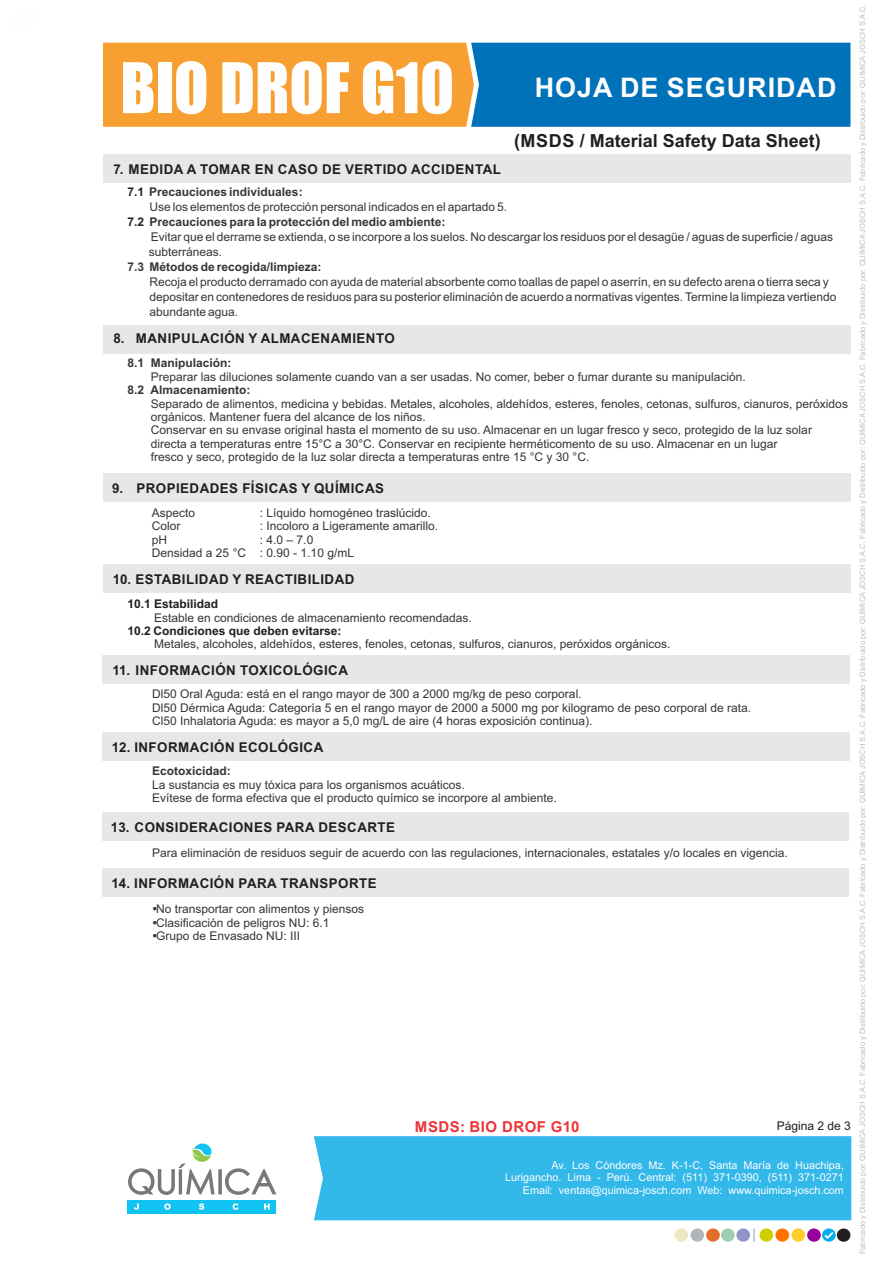
<style>
.page{position:relative;width:893px;height:1263px;background:#fff}
.page>*{position:absolute;margin:0;border:0;box-sizing:border-box;transform-origin:0 0}
.t1{font:64.5px "Impact";color:#fefefe}
.t2{font:700 27px "Arial";letter-spacing:.035em;color:#fefefe}
.t3{font:700 18px "Arial";color:#201e1e}
.t4{font:700 15px "Arial";letter-spacing:.035em;color:#ed3237}
.t5{font:700 13.5px "Arial";letter-spacing:.035em;color:#201e1e}
.t6{font:12px/13.4px "Arial";color:#373435}
.t7{font:700 12px "Arial";color:#373435}
.t8{font:700 12px "Arial";color:#201e1e}
.t9{font:12px "Arial";color:#201e1e}
.t10{font:10.8px/12.1px "Arial";color:#fefefe;text-align:right}
.t11{font:7.5px "Arial";color:#bdbfc1}
.s1{color:#201e1e}
</style>
<div class="page">
<div style="left:103px;top:154px;width:747px;height:29px;background:#e6e7e8"></div>
<div style="left:103px;top:325px;width:747px;height:29px;background:#e6e7e8"></div>
<div style="left:103px;top:473px;width:747px;height:29px;background:#e6e7e8"></div>
<div style="left:103px;top:564px;width:747px;height:29px;background:#e6e7e8"></div>
<div style="left:103px;top:655px;width:747px;height:29px;background:#e6e7e8"></div>
<div style="left:103px;top:732px;width:747px;height:29px;background:#e6e7e8"></div>
<svg style="left:754px;top:1228px;width:1px;height:14px"></svg>
<div style="left:837px;top:1228px;width:13px;height:14px;background:#201e1e;border-radius:50%"></div>
<div style="left:736px;top:1228px;width:14px;height:14px;background:#9295cc;border-radius:50%"></div>
<div style="left:759px;top:1228px;width:14px;height:14px;background:#cfce00;border-radius:50%"></div>
<div style="left:775px;top:1228px;width:14px;height:14px;background:#ff7400;border-radius:50%"></div>
<div style="left:674px;top:1228px;width:14px;height:14px;background:#eee7c3;border-radius:50%"></div>
<div style="left:791px;top:1228px;width:14px;height:14px;background:#ffcc29;border-radius:50%"></div>
<div style="left:690px;top:1228px;width:14px;height:13px;background:#b2b5b8;border-radius:50%"></div>
<svg style="left:822px;top:1228px;width:14px;height:14px"></svg>
<div style="left:721px;top:1228px;width:14px;height:14px;background:#9fcdb1;border-radius:50%"></div>
<div style="left:807px;top:1228px;width:14px;height:14px;background:#909;border-radius:50%"></div>
<div style="left:706px;top:1228px;width:14px;height:14px;background:#e16e2b;border-radius:50%"></div>
<svg style="left:824px;top:1232px;width:9px;height:7px"></svg>
<svg style="left:128px;top:1143px;width:148px;height:52px"></svg>
<div style="left:128px;top:1200px;width:148px;height:13px;background:#11c3f3"></div>
<svg style="left:134px;top:1203px;width:136px;height:7px"></svg>
<div style="left:314px;top:1136px;width:537px;height:84px;background:#33b8ea"></div>
<div style="left:103px;top:812px;width:746px;height:29px;background:#e6e7e8"></div>
<div style="left:103px;top:868px;width:746px;height:28px;background:#e6e7e8"></div>
<svg style="left:103px;top:43px;width:747px;height:84px;background:#7c8977"></svg>
<h1 class="t1" style="left:120px;top:62px;width:335px">BIO DROF G10</h1>
<p class="t5" style="left:113px;top:164px;width:389px">7. MEDIDA A TOMAR EN CASO DE VERTIDO ACCIDENTAL</p>
<h2 class="t2" style="left:535px;top:77px;width:303px">HOJA DE SEGURIDAD</h2>
<h3 class="t3" style="left:514px;top:134px;width:308px">(MSDS / Material Safety Data Sheet)</h3>
<p class="t7" style="left:128px;top:187px;width:177px"><span class="s1">7.1</span> Precauciones individuales:</p>
<p class="t6" style="left:150px;top:201px;width:359px">Use los elementos de protección personal indicados en el apartado 5.</p>
<p class="t7" style="left:128px;top:217px;width:319px"><span class="s1">7.2</span> Precauciones para la protección del medio ambiente:</p>
<p class="t6" style="left:151px;top:231px;width:684px">Evitar que el derrame se extienda, o se incorpore a los suelos. No descargar los residuos por el desagüe / aguas de superficie / aguas</p>
<p class="t6" style="left:149px;top:246px;width:75px">subterráneas.</p>
<p class="t7" style="left:128px;top:262px;width:196px">7.3 Métodos de recogida/limpieza:</p>
<p class="t6" style="left:150px;top:275px;width:688px;line-height:15px">Recoja el producto derramado con ayuda de material absorbente como toallas de papel o aserrín, en su defecto arena o tierra seca y depositar en contenedores de residuos para su posterior eliminación de acuerdo a normativas vigentes. Termine la limpieza vertiendo abundante agua.</p>
<p class="t5" style="left:113px;top:333px;width:283px">8. MANIPULACIÓN Y ALMACENAMIENTO</p>
<p class="t7" style="left:128px;top:359px;width:106px">8.1 Manipulación:</p>
<p class="t6" style="left:151px;top:371px;width:596px">Preparar las diluciones solamente cuando van a ser usadas. No comer, beber o fumar durante su manipulación.</p>
<p class="t7" style="left:128px;top:385px;width:124px">8.2 Almacenamiento:</p>
<p class="t6" style="left:151px;top:398px;width:698px">Separado de alimentos, medicina y bebidas. Metales, alcoholes, aldehídos, esteres, fenoles, cetonas, sulfuros, cianuros, peróxidos orgánicos. Mantener fuera del alcance de los niños.<br>Conservar en su envase original hasta el momento de su uso. Almacenar en un lugar fresco y seco, protegido de la luz solar directa a temperaturas entre 15°C a 30°C. Conservar en recipiente herméticomento de su uso. Almacenar en un lugar<br>fresco y seco, protegido de la luz solar directa a temperaturas entre 15 °C y 30 °C.</p>
<p class="t5" style="left:112px;top:483px;width:273px">9. PROPIEDADES FÍSICAS Y QUÍMICAS</p>
<p class="t6" style="left:152px;top:507px;width:45px">Aspecto</p>
<p class="t6" style="left:260px;top:507px;width:172px">: Líquido homogéneo traslúcido.</p>
<p class="t6" style="left:152px;top:520px;width:30px">Color</p>
<p class="t6" style="left:260px;top:520px;width:180px">: Incoloro a Ligeramente amarillo.</p>
<p class="t6" style="left:152px;top:534px;width:17px">pH</p>
<p class="t6" style="left:152px;top:534px;width:204px;text-indent:108px">: 4.0 – 7.0<br>Densidad a 25 °C : 0.90 - 1.10 g/mL</p>
<p class="t8" style="left:128px;top:599px;width:92px">10.1 Estabilidad</p>
<p class="t6" style="left:154px;top:612px;width:319px">Estable en condiciones de almacenamiento recomendadas.</p>
<p class="t8" style="left:128px;top:626px;width:215px">10.2 Condiciones que deben evitarse:</p>
<p class="t6" style="left:154px;top:639px;width:518px">Metales, alcoholes, aldehídos, esteres, fenoles, cetonas, sulfuros, cianuros, peróxidos orgánicos.</p>
<p class="t6" style="left:152px;top:689px;width:600px">Dl50 Oral Aguda: está en el rango mayor de 300 a 2000 mg/kg de peso corporal.<br>Dl50 Dérmica Aguda: Categoría 5 en el rango mayor de 2000 a 5000 mg por kilogramo de peso corporal de rata.<br>Cl50 Inhalatoria Aguda: es mayor a 5,0 mg/L de aire (4 horas exposición continua).</p>
<p class="t5" style="left:112px;top:742px;width:213px">12. INFORMACIÓN ECOLÓGICA</p>
<p class="t5" style="left:113px;top:574px;width:243px">10. ESTABILIDAD Y REACTIBILIDAD</p>
<p class="t5" style="left:112px;top:665px;width:237px">11. INFORMACIÓN TOXICOLÓGICA</p>
<p class="t7" style="left:152px;top:767px;width:80px">Ecotoxicidad:</p>
<p class="t6" style="left:152px;top:779px;width:406px">La sustancia es muy tóxica para los organismos acuáticos.<br>Evítese de forma efectiva que el producto químico se incorpore al ambiente.</p>
<p class="t5" style="left:111px;top:822px;width:286px">13. CONSIDERACIONES PARA DESCARTE</p>
<p class="t6" style="left:152px;top:847px;width:637px">Para eliminación de residuos seguir de acuerdo con las regulaciones, internacionales, estatales y/o locales en vigencia.</p>
<p class="t5" style="left:112px;top:878px;width:267px">14. INFORMACIÓN PARA TRANSPORTE</p>
<p class="t6" style="left:156px;top:903px;width:210px">No transportar con alimentos y piensos<br>Clasificación de peligros NU: 6.1<br>Grupo de Envasado NU: III</p>
<p class="t4" style="left:415px;top:1121px;width:166px">MSDS: BIO DROF G10</p>
<p class="t9" style="left:777px;top:1122px;width:76px">Página 2 de 3</p>
<p class="t10" style="left:505px;top:1160px;width:340px">Av. Los Cóndores Mz. K-1-C, Santa María de Huachipa,<br>Lurigancho. Lima - Perú. Central: (511) 371-0390, (511) 371-0271<br>Email: ventas@quimica-josch.com Web: www.quimica-josch.com</p>
<p class="t11" style="left:860px;top:1254px;width:1251px;rotate:-90deg">Fabricado y Distribuido por: QUIMICA JOSCH S.A.C. Fabricado y Distribuido por: QUIMICA JOSCH S.A.C. Fabricado y Distribuido por: QUIMICA JOSCH S.A.C. Fabricado y Distribuido por: QUIMICA JOSCH S.A.C. Fabricado y Distribuido por: QUIMICA JOSCH S.A.C. Fabricado y Distribuido por: QUIMICA JOSCH S.A.C. Fabricado y Distribuido por: QUIMICA JOSCH S.A.C.</p>
</div>
